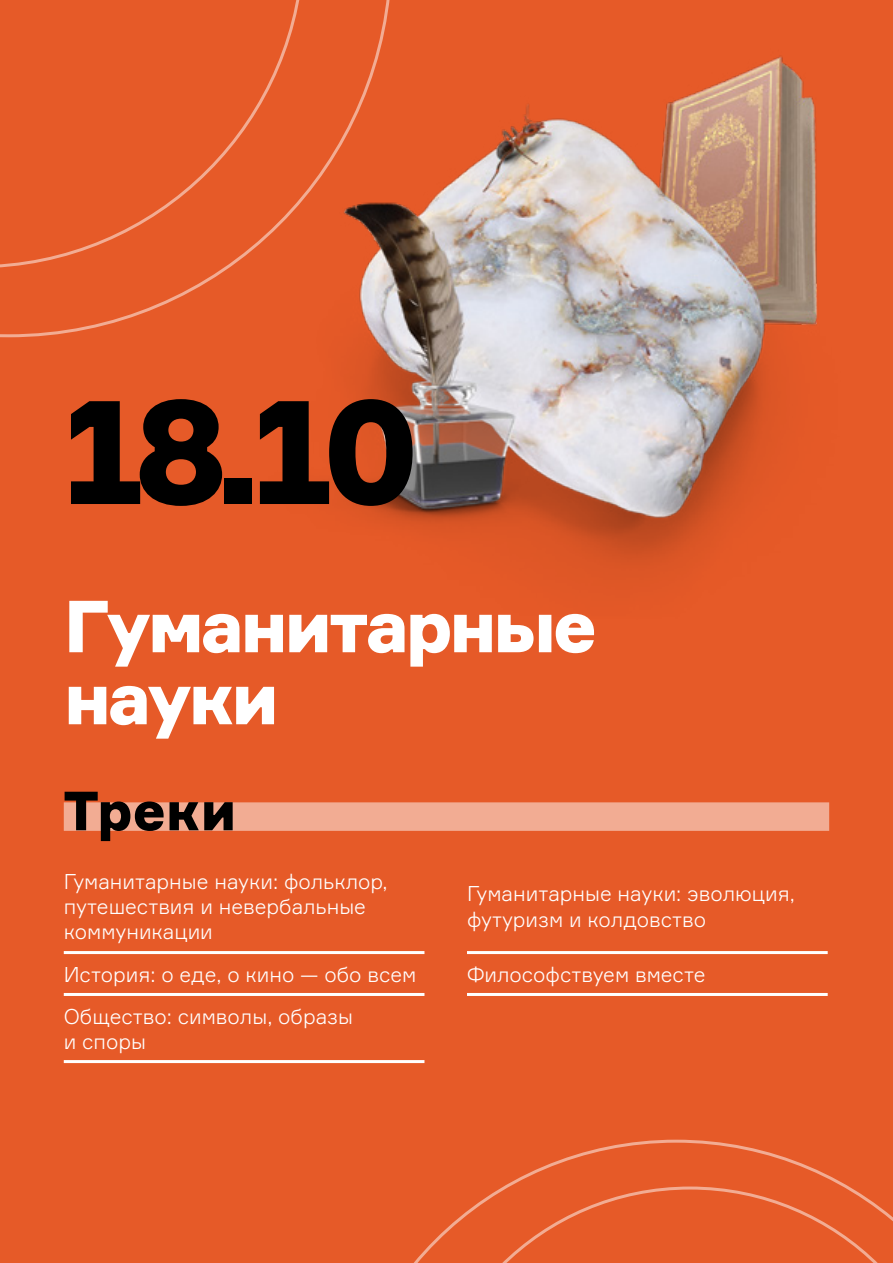
<style>
.page{position:relative;width:893px;height:1263px;background:#e65a28}
.page>*{position:absolute;margin:0;border:0;box-sizing:border-box;transform-origin:0 0}
.t1{font:900 146.85px "Formular";color:#000}
.t2{font:900 72px/72px "Formular";letter-spacing:-.05em;color:#fff}
.t3{font:900 54px "Formular";color:#000}
.t4{font:300 21px/25.2px "Formular";color:#fff}
</style>
<div class="page">
<svg style="left:0;top:181px;width:195px;height:156px"></svg>
<svg style="left:414px;top:1140px;width:479px;height:123px"></svg>
<div style="left:64px;top:802px;width:765px;height:29px;background:#f2ac93"></div>
<hr style="left:64px;top:951px;width:360px;height:3px;background:#fff">
<hr style="left:467px;top:951px;width:361px;height:3px;background:#fff">
<hr style="left:64px;top:993px;width:360px;height:3px;background:#fff">
<hr style="left:467px;top:993px;width:361px;height:3px;background:#fff">
<hr style="left:64px;top:1060px;width:360px;height:3px;background:#fff">
<img style="left:195px;top:0;width:635px;height:831px">
<h1 class="t1" style="left:64px;top:360px;width:357px">18.10</h1>
<h2 class="t2" style="left:64px;top:589px;width:535px">Гуманитарные науки</h2>
<h3 class="t3" style="left:64px;top:777px;width:174px">Треки</h3>
<p class="t4" style="left:64px;top:868px;width:325px">Гуманитарные науки: фольклор, путешествия и невербальные коммуникации</p>
<p class="t4" style="left:467px;top:881px;width:329px">Гуманитарные науки: эволюция, футуризм и колдовство</p>
<p class="t4" style="left:64px;top:961px;width:354px">История: о еде, о кино — обо всем</p>
<p class="t4" style="left:467px;top:961px;width:240px">Философствуем вместе</p>
<p class="t4" style="left:64px;top:1003px;width:291px">Общество: символы, образы и споры</p>
</div>
